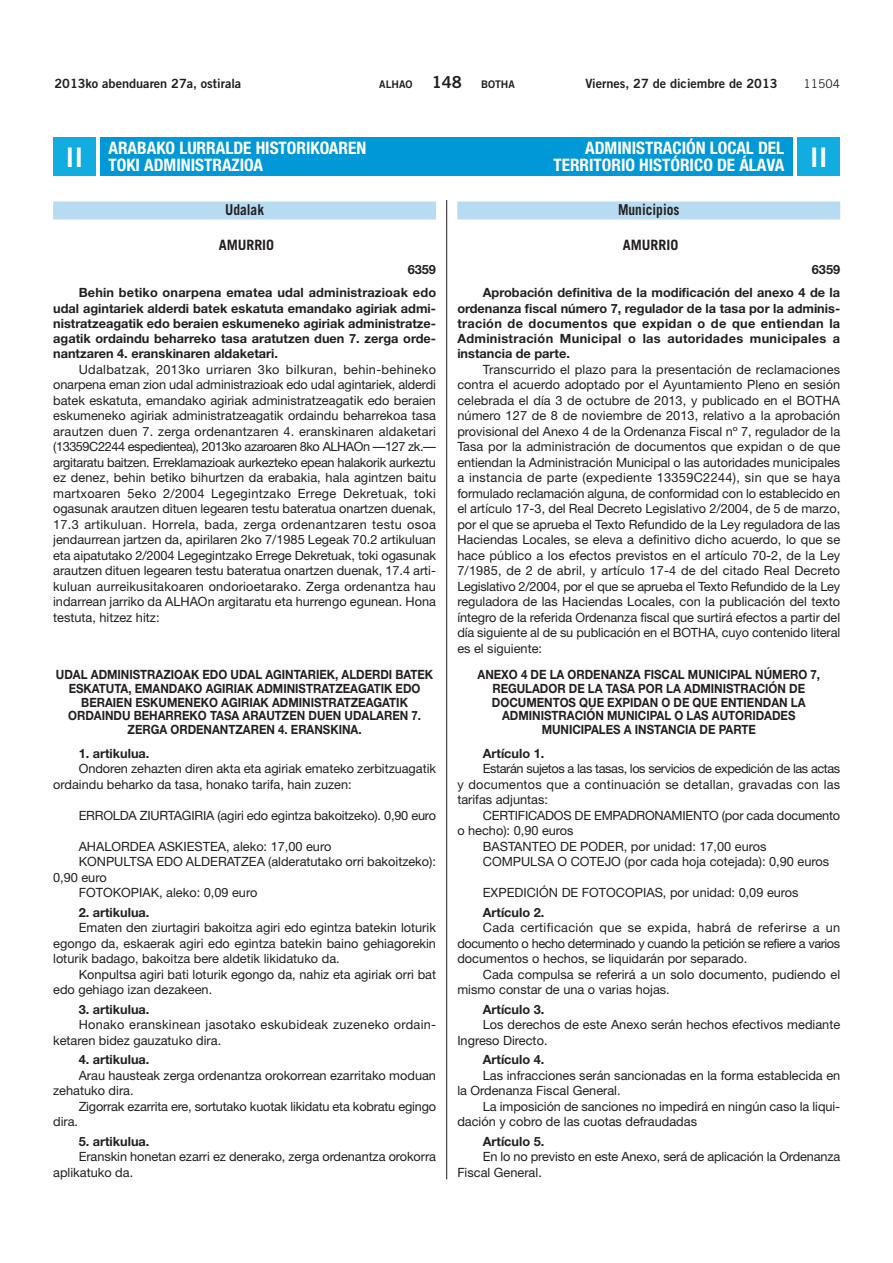
<style>
.page{position:relative;width:893px;height:1263px;background:#fff}
.page>*{position:absolute;margin:0;border:0;box-sizing:border-box;transform-origin:0 0}
.t1{font:27px "Trade Gothic Bold Two";color:#fff}
.t2{font:700 condensed 17.25px/17.2px "Helvetica Neue";color:#fff;text-align:right}
.t3{font:700 15px "Trade Gothic";color:#231f20;scale:.9 1}
.t4{font:700 14.25px "Trade Gothic";color:#231f20}
.t5{font:12.75px/15.5px "Helvetica Neue";color:#231f20}
.t6{font:700 12.75px/15.1px "Helvetica Neue";color:#231f20;text-align:right}
.t7{font:700 12.75px/13.6px "Helvetica Neue";color:#231f20;text-align:center;scale:.9 1}
.t8{font:12.75px/15.5px "Helvetica Neue";letter-spacing:.02em;color:#231f20}
.t9{font:12.75px "Trade Gothic Bold Two";color:#231f20}
.t10{font:12px "Trade Gothic";color:#231f20}
.t11{font:10.5px "Trade Gothic Bold Two";color:#231f20}
.s1{font-size:16.5px}
</style>
<div class="page">
<div style="left:53px;top:202px;width:383px;height:18px;background:#b7dbf1"></div>
<hr style="left:446px;top:139px;width:1px;height:1040px;background:#231f20">
<div style="left:457px;top:202px;width:383px;height:18px;background:#b7dbf1"></div>
<div style="left:53px;top:95px;width:787px;height:105px;background:#fff"></div>
<div style="left:53px;top:138px;width:43px;height:38px;background:#11ade0"></div>
<div style="left:797px;top:138px;width:43px;height:38px;background:#11ade0"></div>
<div style="left:406px;top:138px;width:386px;height:38px;background:#0098d6"></div>
<div style="left:100px;top:138px;width:357px;height:38px;background:#0098d6"></div>
<p class="t9" style="left:54px;top:79px;width:188px">2013ko abenduaren 27a, ostirala</p>
<p class="t11" style="left:379px;top:80px;width:137px">ALHAO <span class="s1">148</span> BOTHA</p>
<p class="t9" style="left:585px;top:79px;width:194px">Viernes, 27 de diciembre de 2013</p>
<p class="t10" style="left:803px;top:79px;width:38px">11504</p>
<h2 class="t2" style="left:553px;top:141px;width:232px">ADMINISTRACIÓN LOCAL DEL<br>TERRITORIO HISTÓRICO DE ÁLAVA</h2>
<h2 class="t2" style="left:108px;top:141px;width:259px;text-align:left">ARABAKO LURRALDE HISTORIKOAREN<br>TOKI ADMINISTRAZIOA</h2>
<h1 class="t1" style="left:65px;top:147px;width:19px">II</h1>
<h1 class="t1" style="left:810px;top:147px;width:19px">II</h1>
<p class="t3" style="left:225px;top:204px;width:45px">Udalak</p>
<p class="t4" style="left:219px;top:240px;width:57px">AMURRIO</p>
<p class="t6" style="left:79px;top:259px;width:359px;line-height:23.7px">6359<br>Behin betiko onarpena ematea udal administrazioak edo</p>
<p class="t6" style="left:53px;top:302px;width:384px;text-align:justify">udal agintariek alderdi batek eskatuta emandako agiriak admi&shy;nistratzeagatik edo beraien eskumeneko agiriak administratze&shy;agatik ordaindu beharreko tasa aratutzen duen 7. zerga orde&shy;nantzaren 4. eranskinaren aldaketari.</p>
<p class="t5" style="left:53px;top:363px;width:384px;text-align:justify;text-indent:26px">Udalbatzak, 2013ko urriaren 3ko bilkuran, behin-behineko onarpena eman zion udal administrazioak edo udal agintariek, alderdi batek eskatuta, emandako agiriak administratzeagatik edo beraien eskumeneko agiriak administratzeagatik ordaindu beharrekoa tasa arautzen duen 7. zerga ordenantzaren 4. eranskinaren aldaketari (13359C2244 espedientea), 2013ko azaroaren 8ko ALHAOn —127 zk.— argitaratu baitzen. Erreklamazioak aurkezteko epean halakorik aurkeztu ez denez, behin betiko bihurtzen da erabakia, hala agintzen baitu martxoaren 5eko 2/2004 Legegintzako Errege Dekretuak, toki ogasunak arautzen dituen legearen testu bateratua onartzen duenak, 17.3 artikuluan. Horrela, bada, zerga ordenantzaren testu osoa jendaurrean jartzen da, apirilaren 2ko 7/1985 Legeak 70.2 artikuluan eta aipatutako 2/2004 Legegintzako Errege Dekretuak, toki ogasunak arautzen dituen legearen testu bateratua onartzen duenak, 17.4 arti&shy;kuluan aurreikusitakoaren ondorioetarako. Zerga ordenantza hau indarrean jarriko da ALHAOn argitaratu eta hurrengo egunean. Hona testuta, hitzez hitz:</p>
<p class="t7" style="left:56px;top:669px;width:420px">UDAL ADMINISTRAZIOAK EDO UDAL AGINTARIEK, ALDERDI BATEK ESKATUTA, EMANDAKO AGIRIAK ADMINISTRATZEAGATIK EDO BERAIEN ESKUMENEKO AGIRIAK ADMINISTRATZEAGATIK ORDAINDU BEHARREKO TASA ARAUTZEN DUEN UDALAREN 7.<br>ZERGA ORDENANTZAREN 4. ERANSKINA.</p>
<p class="t6" style="left:79px;top:747px;width:72px">1. artikulua.</p>
<p class="t5" style="left:53px;top:762px;width:384px;text-indent:26px">Ondoren zehazten diren akta eta agiriak emateko zerbitzuagatik ordaindu beharko da tasa, honako tarifa, hain zuzen:</p>
<p class="t5" style="left:79px;top:809px;width:359px">ERROLDA ZIURTAGIRIA (agiri edo egintza bakoitzeko). 0,90 euro</p>
<p class="t5" style="left:79px;top:840px;width:254px">AHALORDEA ASKIESTEA, aleko: 17,00 euro</p>
<p class="t5" style="left:79px;top:855px;width:359px">KONPULTSA EDO ALDERATZEA (alderatutako orri bakoitzeko):</p>
<p class="t5" style="left:53px;top:871px;width:55px">0,90 euro</p>
<p class="t5" style="left:79px;top:886px;width:180px">FOTOKOPIAK, aleko: 0,09 euro</p>
<p class="t6" style="left:79px;top:906px;width:72px">2. artikulua.</p>
<p class="t5" style="left:53px;top:921px;width:384px;text-align:justify;text-indent:26px">Ematen den ziurtagiri bakoitza agiri edo egintza batekin loturik egongo da, eskaerak agiri edo egintza batekin baino gehiagorekin loturik badago, bakoitza bere aldetik likidatuko da.</p>
<p class="t5" style="left:53px;top:968px;width:384px;text-indent:26px">Konpultsa agiri bati loturik egongo da, nahiz eta agiriak orri bat edo gehiago izan dezakeen.</p>
<p class="t6" style="left:79px;top:1003px;width:72px">3. artikulua.</p>
<p class="t8" style="left:53px;top:1018px;width:384px;text-indent:26px">Honako eranskinean jasotako eskubideak zuzeneko ordain&shy;ketaren bidez gauzatuko dira.</p>
<p class="t6" style="left:79px;top:1053px;width:72px">4. artikulua.</p>
<p class="t5" style="left:53px;top:1069px;width:384px;text-indent:26px">Arau hausteak zerga ordenantza orokorrean ezarritako moduan zehatuko dira.</p>
<p class="t5" style="left:79px;top:1100px;width:359px">Zigorrak ezarrita ere, sortutako kuotak likidatu eta kobratu egingo</p>
<p class="t5" style="left:53px;top:1115px;width:27px">dira.</p>
<p class="t6" style="left:79px;top:1135px;width:72px">5. artikulua.</p>
<p class="t5" style="left:53px;top:1150px;width:384px;text-indent:26px">Eranskin honetan ezarri ez denerako, zerga ordenantza orokorra aplikatuko da.</p>
<p class="t3" style="left:618px;top:204px;width:70px">Municipios</p>
<p class="t4" style="left:623px;top:240px;width:57px">AMURRIO</p>
<p class="t6" style="left:483px;top:259px;width:359px;line-height:23.7px">6359<br>Aprobación definitiva de la modificación del anexo 4 de la</p>
<p class="t6" style="left:457px;top:302px;width:384px;text-align:justify">ordenanza fiscal número 7, regulador de la tasa por la adminis&shy;tración de documentos que expidan o de que entiendan la Administración Municipal o las autoridades municipales a instancia de parte.</p>
<p class="t5" style="left:457px;top:363px;width:384px;text-align:justify;text-indent:26px">Transcurrido el plazo para la presentación de reclamaciones contra el acuerdo adoptado por el Ayuntamiento Pleno en sesión celebrada el día 3 de octubre de 2013, y publicado en el BOTHA número 127 de 8 de noviembre de 2013, relativo a la aprobación provisional del Anexo 4 de la Ordenanza Fiscal nº 7, regulador de la Tasa por la administración de documentos que expidan o de que entiendan la Administración Municipal o las autoridades municipales a instancia de parte (expediente 13359C2244), sin que se haya formulado reclamación alguna, de conformidad con lo establecido en el artículo 17-3, del Real Decreto Legislativo 2/2004, de 5 de marzo, por el que se aprueba el Texto Refundido de la Ley reguladora de las Haciendas Locales, se eleva a definitivo dicho acuerdo, lo que se hace público a los efectos previstos en el artículo 70-2, de la Ley 7/1985, de 2 de abril, y artículo 17-4 de del citado Real Decreto Legislativo 2/2004, por el que se aprueba el Texto Refundido de la Ley reguladora de las Haciendas Locales, con la publicación del texto íntegro de la referida Ordenanza fiscal que surtirá efectos a partir del día siguiente al de su publicación en el BOTHA, cuyo contenido literal es el siguiente:</p>
<p class="t7" style="left:477px;top:669px;width:382px">ANEXO 4 DE LA ORDENANZA FISCAL MUNICIPAL NÚMERO 7, REGULADOR DE LA TASA POR LA ADMINISTRACIÓN DE DOCUMENTOS QUE EXPIDAN O DE QUE ENTIENDAN LA ADMINISTRACIÓN MUNICIPAL O LAS AUTORIDADES MUNICIPALES A INSTANCIA DE PARTE</p>
<p class="t6" style="left:483px;top:747px;width:63px">Artículo 1.</p>
<p class="t5" style="left:457px;top:762px;width:384px;text-align:justify;text-indent:26px">Estarán sujetos a las tasas, los servicios de expedición de las actas y documentos que a continuación se detallan, gravadas con las tarifas adjuntas:</p>
<p class="t5" style="left:483px;top:809px;width:359px">CERTIFICADOS DE EMPADRONAMIENTO (por cada documento</p>
<p class="t5" style="left:457px;top:824px;width:118px">o hecho): 0,90 euros</p>
<p class="t5" style="left:483px;top:840px;width:285px">BASTANTEO DE PODER, por unidad: 17,00 euros</p>
<p class="t5" style="left:483px;top:855px;width:348px">COMPULSA O COTEJO (por cada hoja cotejada): 0,90 euros</p>
<p class="t5" style="left:483px;top:886px;width:317px">EXPEDICIÓN DE FOTOCOPIAS, por unidad: 0,09 euros</p>
<p class="t6" style="left:483px;top:906px;width:63px">Artículo 2.</p>
<p class="t5" style="left:457px;top:921px;width:384px;text-align:justify;text-indent:26px">Cada certificación que se expida, habrá de referirse a un documento o hecho determinado y cuando la petición se refiere a varios documentos o hechos, se liquidarán por separado.</p>
<p class="t5" style="left:457px;top:968px;width:384px;text-indent:26px">Cada compulsa se referirá a un solo documento, pudiendo el mismo constar de una o varias hojas.</p>
<p class="t6" style="left:483px;top:1003px;width:63px">Artículo 3.</p>
<p class="t5" style="left:457px;top:1018px;width:384px;text-indent:26px">Los derechos de este Anexo serán hechos efectivos mediante<br>Ingreso Directo.</p>
<p class="t6" style="left:483px;top:1053px;width:63px">Artículo 4.</p>
<p class="t5" style="left:457px;top:1069px;width:384px;text-indent:26px">Las infracciones serán sancionadas en la forma establecida en la Ordenanza Fiscal General.</p>
<p class="t5" style="left:457px;top:1100px;width:384px;text-indent:26px">La imposición de sanciones no impedirá en ningún caso la liqui&shy;dación y cobro de las cuotas defraudadas</p>
<p class="t6" style="left:483px;top:1135px;width:63px">Artículo 5.</p>
<p class="t5" style="left:457px;top:1150px;width:384px;text-indent:26px">En lo no previsto en este Anexo, será de aplicación la Ordenanza<br>Fiscal General.</p>
</div>
